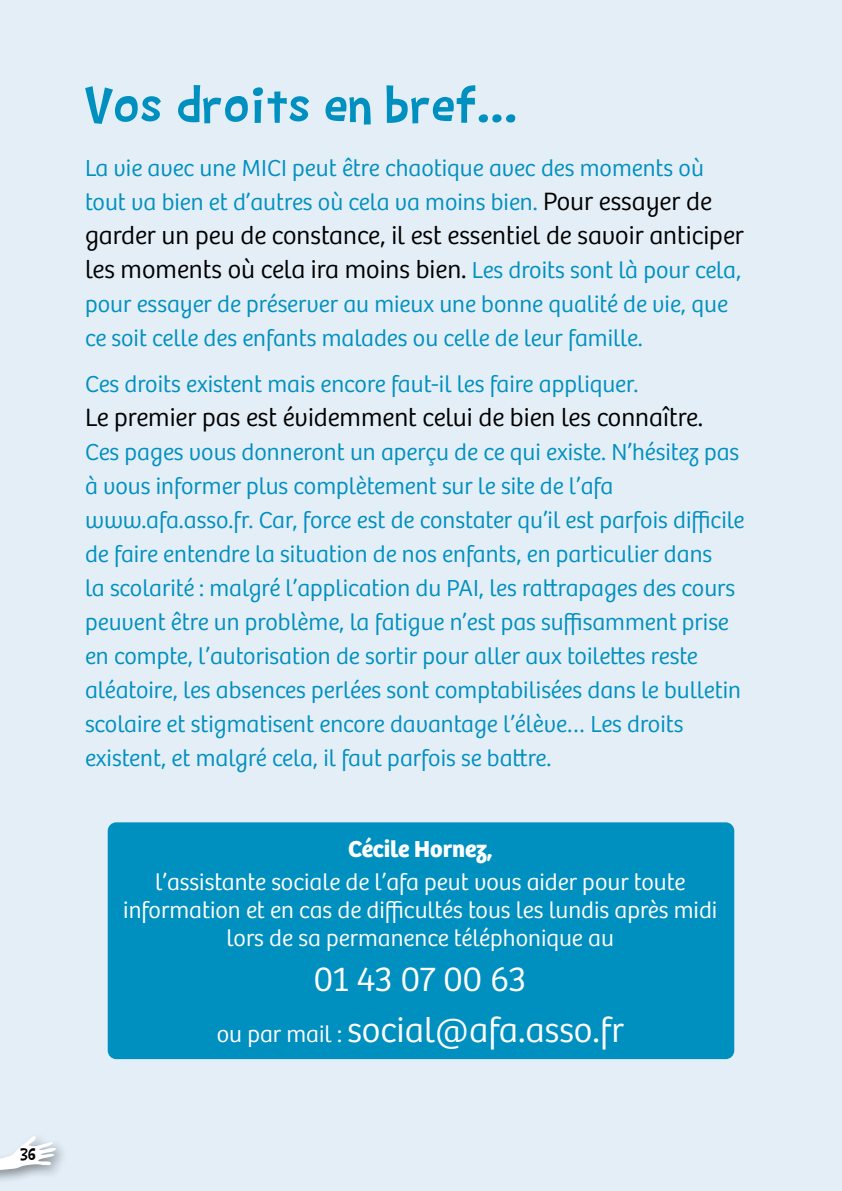
<style>
.page{position:relative;width:842px;height:1191px;background:#e3eef7}
.page>*{position:absolute;margin:0;border:0;box-sizing:border-box;transform-origin:0 0}
.t1{font:56px "Barthowheel";color:#0090c0}
.t2{font:300 36px/50.6px "Bree";color:#fff;text-align:center}
.t3{font:300 26px/34px "Bree";color:#000}
.t4{font:300 24px/34px "Bree";color:#0090c0}
.t5{font:300 24px/28px "Bree";color:#fff;text-align:center}
.t6{font:700 24px "Bree";color:#fff}
.t7{font:18px "Barthowheel";color:#000}
.s1{font-size:26px;color:#000}
.s2{font-size:24px;color:#0090c0}
.s3{font-size:24px}
</style>
<div class="page">
<div style="left:0;top:1131px;width:69px;height:54px;background:#000;opacity:.4"></div>
<svg style="left:0;top:1134px;width:56px;height:38px"></svg>
<div style="left:108px;top:822px;width:626px;height:237px;background:#0090c0;border-radius:9px"></div>
<p class="t7" style="left:20px;top:1144px;width:17px">36</p>
<h1 class="t1" style="left:85px;top:73px;width:433px">Vos droits en bref…</h1>
<p class="t4" style="left:85px;top:151px;width:628px">La vie avec une MICI peut être chaotique avec des moments où tout va bien et d’autres où cela va moins bien. <span class="s1">Pour essayer de</span></p>
<p class="t3" style="left:85px;top:219px;width:660px">garder un peu de constance, il est essentiel de savoir anticiper les moments où cela ira moins bien. <span class="s2">Les droits sont là pour cela,</span></p>
<p class="t4" style="left:85px;top:288px;width:644px">pour essayer de préserver au mieux une bonne qualité de vie, que ce soit celle des enfants malades ou celle de leur famille.</p>
<p class="t4" style="left:85px;top:367px;width:555px">Ces droits existent mais encore faut-il les faire appliquer.</p>
<p class="t3" style="left:85px;top:400px;width:620px">Le premier pas est évidemment celui de bien les connaître.</p>
<p class="t4" style="left:85px;top:435px;width:661px">Ces pages vous donneront un aperçu de ce qui existe. N’hésitez pas à vous informer plus complètement sur le site de l’afa www.afa.asso.fr. Car, force est de constater qu’il est parfois difficile de faire entendre la situation de nos enfants, en particulier dans<br>la scolarité : malgré l’application du PAI, les rattrapages des cours peuvent être un problème, la fatigue n’est pas suffisamment prise en compte, l’autorisation de sortir pour aller aux toilettes reste aléatoire, les absences perlées sont comptabilisées dans le bulletin scolaire et stigmatisent encore davantage l’élève… Les droits existent, et malgré cela, il faut parfois se battre.</p>
<p class="t6" style="left:348px;top:834px;width:146px">Cécile Hornez,</p>
<p class="t5" style="left:123px;top:869px;width:595px">l’assistante sociale de l’afa peut vous aider pour toute information et en cas de difficultés tous les lundis après midi lors de sa permanence téléphonique au</p>
<h2 class="t2" style="left:217px;top:954px;width:409px">01 43 07 00 63<br><span class="s3">ou par mail :</span> social@afa.asso.fr</h2>
</div>
